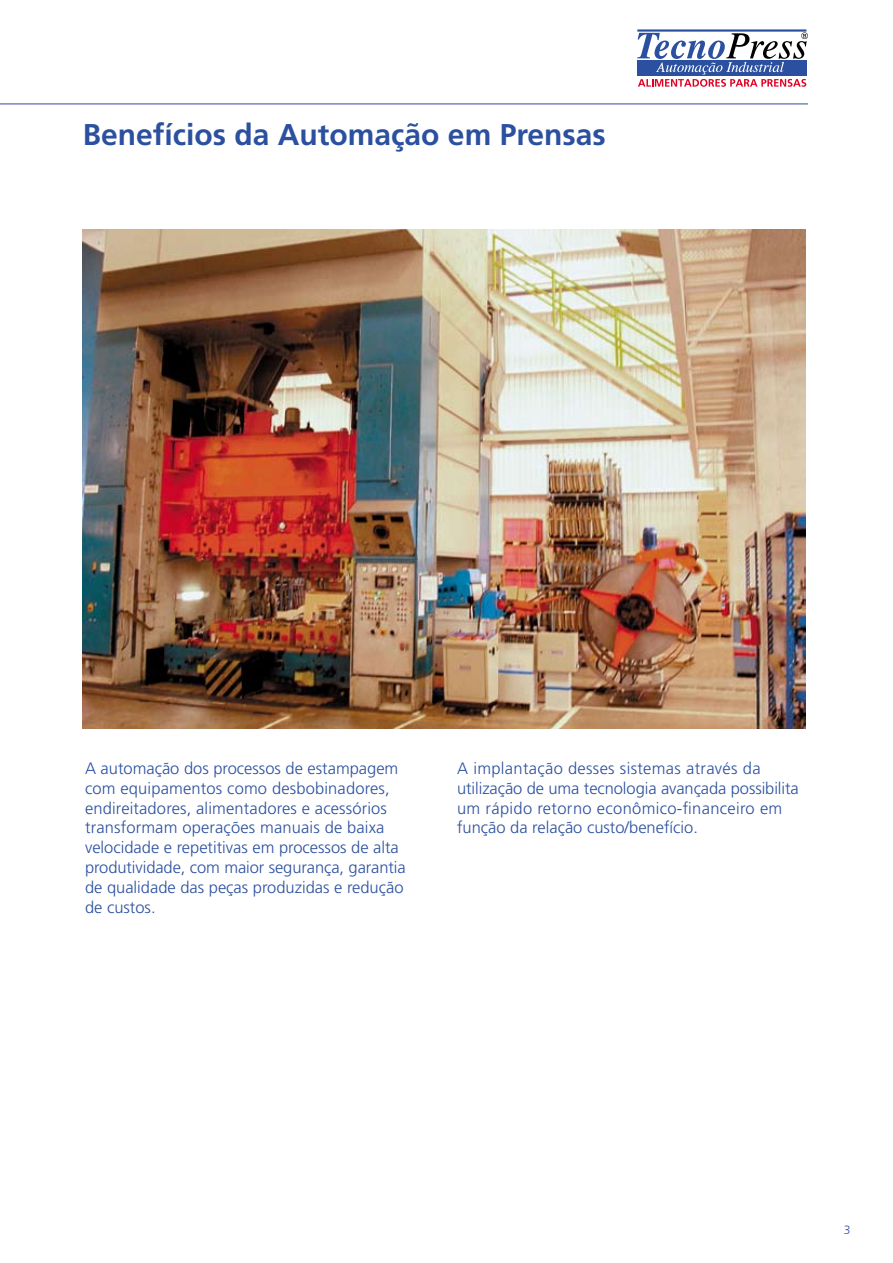
<style>
.page{position:relative;width:893px;height:1263px;background:#fff}
.page>*{position:absolute;margin:0;border:0;box-sizing:border-box;transform-origin:0 0}
.t1{font:700 30px "Frutiger";color:#2b509f}
.t2{font:300 16.5px/19.8px "Frutiger";color:#2b509f}
.t3{font:300 12px "Frutiger";color:#2b509f}
</style>
<div class="page">
<hr style="left:637px;top:29px;width:169px;height:3px;background:#2b509f">
<svg style="left:637px;top:32px;width:171px;height:55px"></svg>
<hr style="left:0;top:104px;width:808px;height:1px;background:#2b509f">
<img style="left:83px;top:230px;width:722px;height:499px">
<h1 class="t1" style="left:83px;top:116px;width:524px">Benefícios da Automação em Prensas</h1>
<p class="t2" style="left:85px;top:758px;width:322px">A automação dos processos de estampagem com equipamentos como desbobinadores, endireitadores, alimentadores e acessórios transformam operações manuais de baixa velocidade e repetitivas em processos de alta produtividade, com maior segurança, garantia de qualidade das peças produzidas e redução de custos.</p>
<p class="t2" style="left:457px;top:758px;width:343px">A implantação desses sistemas através da utilização de uma tecnologia avançada possibilita um rápido retorno econômico-financeiro em função da relação custo/benefício.</p>
<p class="t3" style="left:844px;top:1223px;width:8px">3</p>
</div>
